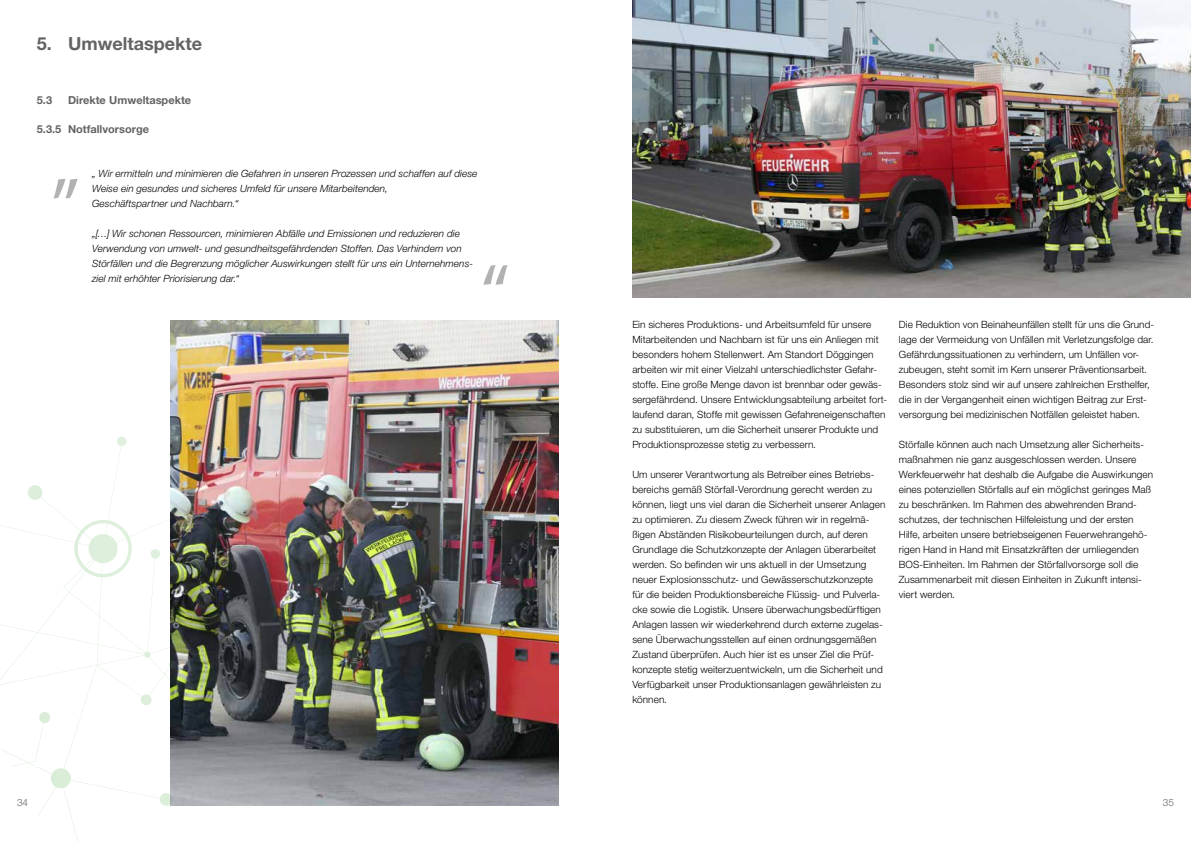
<style>
.page{position:relative;width:1191px;height:842px;background:#fff}
.page>*{position:absolute;margin:0;border:0;box-sizing:border-box;transform-origin:0 0}
.t1{font:80.9px "Myriad Pro";color:#b3b2b2}
.t2{font:700 18px "Helvetica Neue LT Std";color:#646363}
.t3{font:700 11px "Helvetica Neue LT Std";color:#646363}
.t4{font:300 10px/15px "Helvetica Neue LT Std";letter-spacing:.005em;color:#000}
.t5{font:italic 300 10px/15px "Helvetica Neue LT Std";letter-spacing:.005em;color:#000}
.t6{font:300 10px "Helvetica Neue LT Std";color:#646363}
</style>
<div class="page">
<img style="left:632px;top:0;width:559px;height:298px">
<img style="left:170px;top:320px;width:388px;height:485px">
<img style="left:0;top:441px;width:256px;height:401px">
<h2 class="t2" style="left:37px;top:32px;width:167px">5. Umweltaspekte</h2>
<p class="t3" style="left:37px;top:94px;width:17px">5.3</p>
<p class="t3" style="left:68px;top:94px;width:125px">Direkte Umweltaspekte</p>
<p class="t3" style="left:37px;top:122px;width:114px">5.3.5 Notfallvorsorge</p>
<p class="t5" style="left:92px;top:166px;width:387px">„ Wir ermitteln und minimieren die Gefahren in unseren Prozessen und schaffen auf diese<br>Weise ein gesundes und sicheres Umfeld für unsere Mitarbeitenden,<br>Geschäftspartner und Nachbarn.“</p>
<p class="t5" style="left:92px;top:226px;width:382px">„[…] Wir schonen Ressourcen, minimieren Abfälle und Emissionen und reduzieren die Verwendung von umwelt- und gesundheitsgefährdenden Stoffen. Das Verhindern von Störfällen und die Begrenzung möglicher Auswirkungen stellt für uns ein Unternehmens&shy;ziel mit erhöhter Priorisierung dar.“</p>
<h1 class="t1" style="left:52px;top:112px;width:30px">„</h1>
<h1 class="t1" style="left:480px;top:243px;width:30px">“</h1>
<p class="t4" style="left:632px;top:316px;width:256px">Ein sicheres Produktions- und Arbeitsumfeld für unsere Mitarbeitenden und Nachbarn ist für uns ein Anliegen mit besonders hohem Stellenwert. Am Standort Döggingen arbeiten wir mit einer Vielzahl unterschiedlichster Gefahr&shy;stoffe. Eine große Menge davon ist brennbar oder gewäs&shy;sergefährdend. Unsere Entwicklungsabteilung arbeitet fort&shy;laufend daran, Stoffe mit gewissen Gefahreneigenschaften zu substituieren, um die Sicherheit unserer Produkte und Produktionsprozesse stetig zu verbessern.</p>
<p class="t4" style="left:632px;top:466px;width:255px">Um unserer Verantwortung als Betreiber eines Betriebs&shy;bereichs gemäß Störfall-Verordnung gerecht werden zu können, liegt uns viel daran die Sicherheit unserer Anlagen zu optimieren. Zu diesem Zweck führen wir in regelmä&shy;ßigen Abständen Risikobeurteilungen durch, auf deren Grundlage die Schutzkonzepte der Anlagen überarbeitet werden. So befinden wir uns aktuell in der Umsetzung neuer Explosionsschutz- und Gewässerschutzkonzepte für die beiden Produktionsbereiche Flüssig- und Pulverla&shy;cke sowie die Logistik. Unsere überwachungsbedürftigen Anlagen lassen wir wiederkehrend durch externe zugelas&shy;sene Überwachungsstellen auf einen ordnungsgemäßen Zustand überprüfen. Auch hier ist es unser Ziel die Prüf&shy;konzepte stetig weiterzuentwickeln, um die Sicherheit und Verfügbarkeit unser Produktionsanlagen gewährleisten zu können.</p>
<p class="t4" style="left:899px;top:316px;width:257px">Die Reduktion von Beinaheunfällen stellt für uns die Grund&shy;lage der Vermeidung von Unfällen mit Verletzungsfolge dar.<br>Gefährdungssituationen zu verhindern, um Unfällen vor&shy;zubeugen, steht somit im Kern unserer Präventionsarbeit.<br>Besonders stolz sind wir auf unsere zahlreichen Ersthelfer, die in der Vergangenheit einen wichtigen Beitrag zur Erst&shy;versorgung bei medizinischen Notfällen geleistet haben.</p>
<p class="t4" style="left:899px;top:436px;width:256px">Störfalle können auch nach Umsetzung aller Sicherheits&shy;maßnahmen nie ganz ausgeschlossen werden. Unsere Werkfeuerwehr hat deshalb die Aufgabe die Auswirkungen eines potenziellen Störfalls auf ein möglichst geringes Maß zu beschränken. Im Rahmen des abwehrenden Brand&shy;schutzes, der technischen Hilfeleistung und der ersten Hilfe, arbeiten unsere betriebseigenen Feuerwehrangehö&shy;rigen Hand in Hand mit Einsatzkräften der umliegenden BOS-Einheiten. Im Rahmen der Störfallvorsorge soll die Zusammenarbeit mit diesen Einheiten in Zukunft intensi&shy;viert werden.</p>
<p class="t6" style="left:17px;top:796px;width:13px">34</p>
<p class="t6" style="left:1162px;top:796px;width:13px">35</p>
</div>
